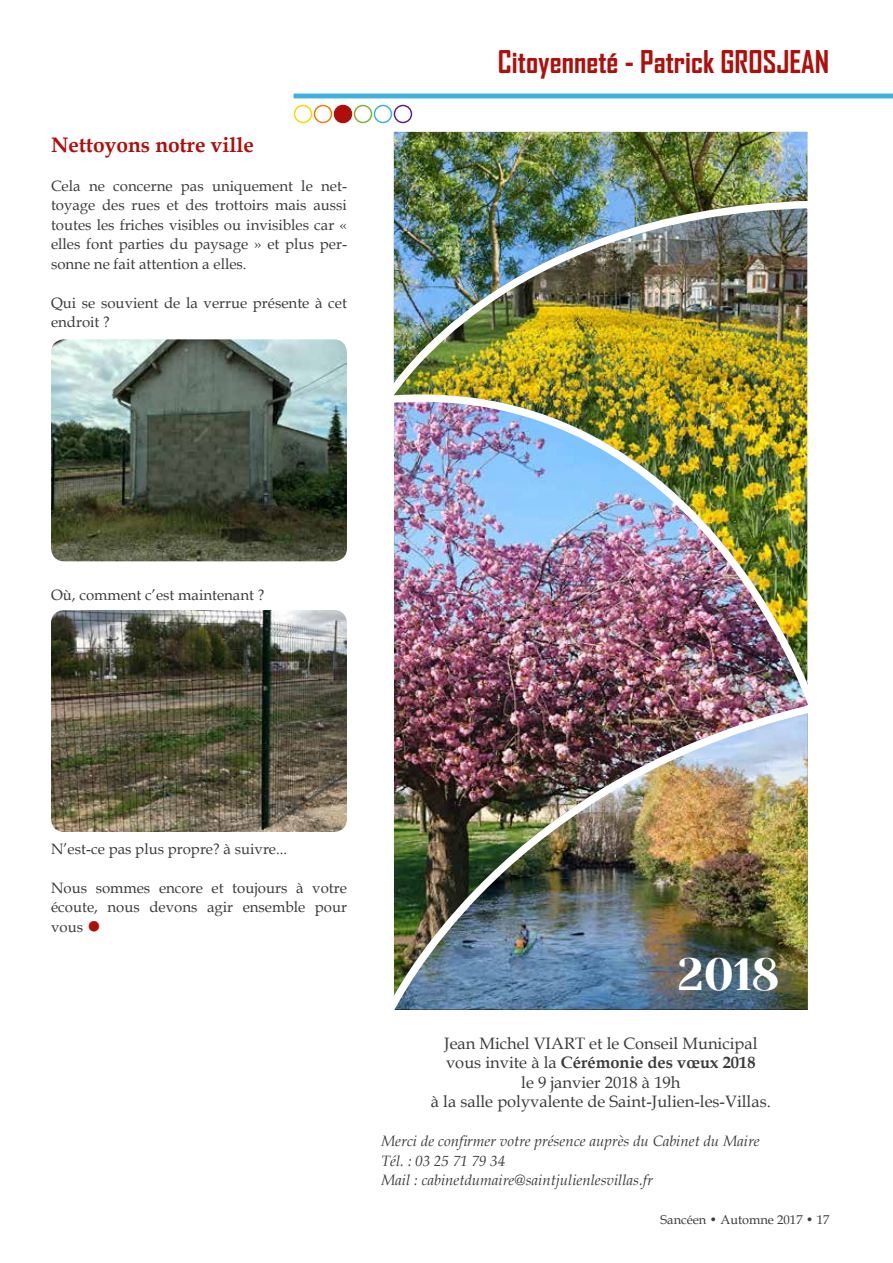
<style>
.page{position:relative;width:893px;height:1263px;background:#fff}
.page>*{position:absolute;margin:0;border:0;box-sizing:border-box;transform-origin:0 0}
.t1{font:45px "Yeseva One";color:#fff}
.t2{font:700 30px "Agency FB";color:#ae0f0a}
.t3{font:700 21px "Book Antiqua";color:#ae0f0a}
.t4{font:16.5px/19.5px "Book Antiqua";color:#3c3c3b;text-align:center}
.t5{font:15px/19.5px "Book Antiqua";color:#3c3c3b;text-align:justify}
.t6{font:italic 15px/19.5px "Book Antiqua";color:#3c3c3b}
.t7{font:12.75px "Book Antiqua";color:#3c3c3b}
.s1{font-family:"Garamond";font-size:24px;color:#ae0f0a}
.s2{font-weight:700}
</style>
<div class="page">
<img style="left:394px;top:132px;width:414px;height:65px">
<img style="left:394px;top:197px;width:414px;height:190px">
<img style="left:394px;top:387px;width:414px;height:312px">
<img style="left:394px;top:699px;width:414px;height:311px">
<div style="left:394px;top:105px;width:18px;height:18px;border:2px solid #5c2483;border-radius:50%"></div>
<div style="left:374px;top:105px;width:18px;height:18px;border:2px solid #3db2de;border-radius:50%"></div>
<div style="left:354px;top:105px;width:18px;height:18px;border:2px solid #76b82a;border-radius:50%"></div>
<div style="left:334px;top:105px;width:17px;height:17px;background:#ae0f0a;border-radius:50%"></div>
<div style="left:334px;top:105px;width:18px;height:18px;border:2px solid #ae0f0a;border-radius:50%"></div>
<div style="left:314px;top:105px;width:18px;height:18px;border:2px solid #ef7d00;border-radius:50%"></div>
<div style="left:294px;top:105px;width:18px;height:18px;border:2px solid #ffd500;border-radius:50%"></div>
<hr style="left:294px;top:94px;width:599px;height:4px;background:#3db2de">
<img style="left:51px;top:339px;width:296px;height:222px">
<img style="left:51px;top:610px;width:296px;height:222px">
<h3 class="t3" style="left:51px;top:130px;width:204px">Nettoyons notre ville</h3>
<p class="t5" style="left:51px;top:175px;width:297px">Cela ne concerne pas uniquement le net&shy;toyage des rues et des trottoirs mais aussi toutes les friches visibles ou invisibles car « elles font parties du paysage » et plus per&shy;sonne ne fait attention a elles.</p>
<p class="t5" style="left:51px;top:292px;width:297px">Qui se souvient de la verrue présente à cet endroit ?</p>
<h2 class="t2" style="left:498px;top:43px;width:333px">Citoyenneté - Patrick GROSJEAN</h2>
<p class="t5" style="left:51px;top:585px;width:215px">Où, comment c’est maintenant ?</p>
<p class="t5" style="left:51px;top:838px;width:238px">N’est-ce pas plus propre? à suivre...</p>
<p class="t5" style="left:51px;top:877px;width:297px">Nous sommes encore et toujours à votre écoute, nous devons agir ensemble pour vous <span class="s1">●</span></p>
<h1 class="t1" style="left:678px;top:948px;width:103px">2018</h1>
<p class="t4" style="left:431px;top:1033px;width:341px">Jean Michel VIART et le Conseil Municipal vous invite à la <span class="s2">Cérémonie des vœux 2018<br></span>le 9 janvier 2018 à 19h<br>à la salle polyvalente de Saint-Julien-les-Villas.</p>
<p class="t6" style="left:381px;top:1131px;width:380px">Merci de confirmer votre présence auprès du Cabinet du Maire<br>Tél. : 03 25 71 79 34<br>Mail : cabinetdumaire@saintjulienlesvillas.fr</p>
<p class="t7" style="left:661px;top:1211px;width:170px">Sancéen • Automne 2017 • 17</p>
</div>
